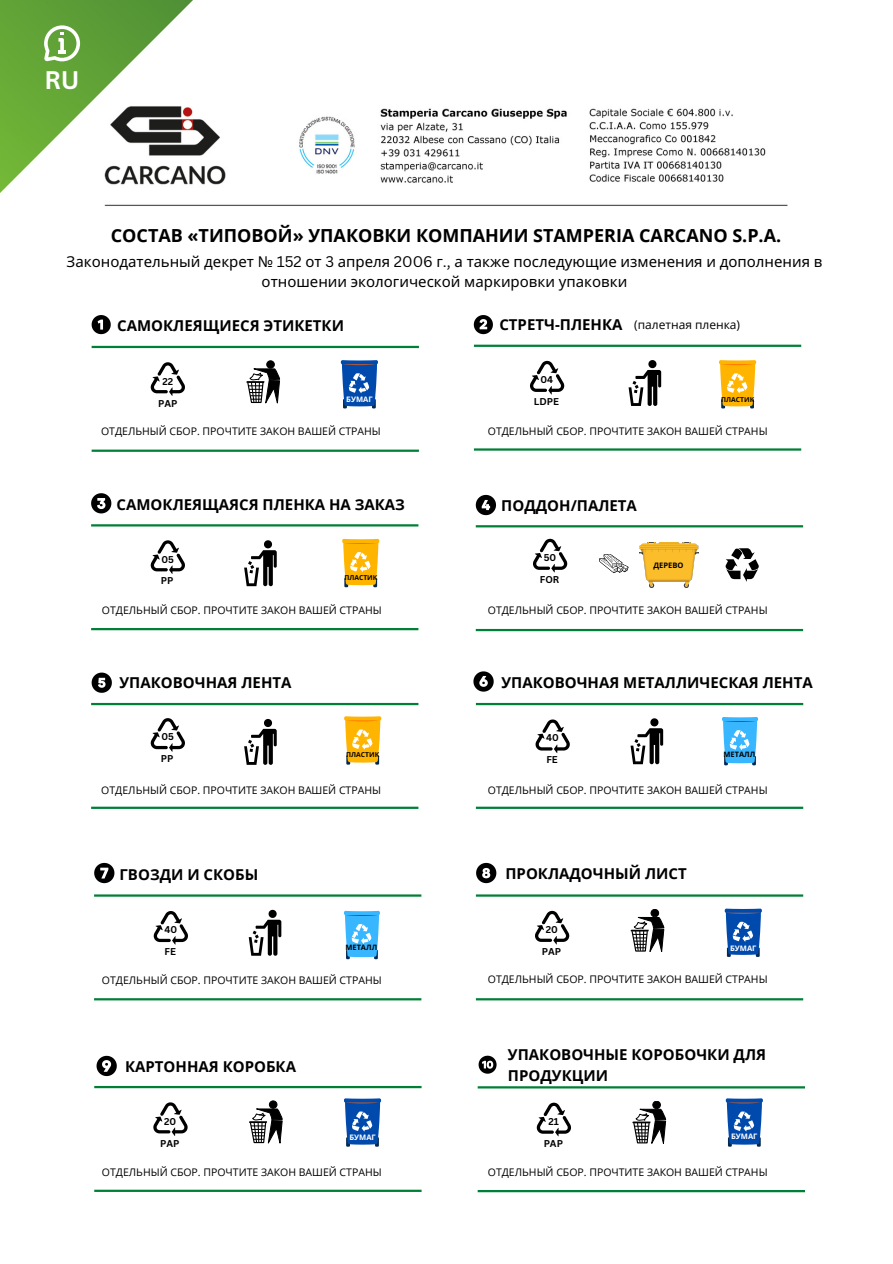
<style>
.page{position:relative;width:893px;height:1264px;background:#fff}
.page>*{position:absolute;margin:0;border:0;box-sizing:border-box;transform-origin:0 0}
.t1{font:700 24.75px "Canva Sans";color:#fff}
.t2{font:700 18px "Open Sans";color:#000}
.t3{font:700 15px/20.2px "Open Sans";color:#000}
.t4{font:15px/20.2px "Noto Sans";color:#000;text-align:center}
.t5{font:12px "Open Sans";color:#000}
.t6{font:10.5px "Open Sans";color:#000}
.t7{font:700 9.6px "Canva Sans";color:#000}
.t8{font:700 7.5px "Noto Sans";color:#fff}
.t9{font:700 7.5px "Noto Sans";color:#000}
.t10{font:700 6.75px "Noto Sans";color:#000}
.s1{font-family:"Canva Sans"}
.s2{font-weight:700;font-size:15px}
</style>
<div class="page">
<img style="left:244px;top:108px;width:544px;height:98px">
<svg style="left:92px;top:315px;width:19px;height:19px"></svg>
<svg style="left:246px;top:368px;width:34px;height:35px"></svg>
<div style="left:267px;top:361px;width:7px;height:7px;background:#000;border-radius:50%"></div>
<div style="left:266px;top:360px;width:8px;height:8px;border:1px solid #000;border-radius:50%"></div>
<hr style="left:92px;top:346px;width:327px;height:2px;background:#008037">
<hr style="left:92px;top:449px;width:327px;height:3px;background:#008037">
<hr style="left:474px;top:344px;width:327px;height:3px;background:#008037">
<hr style="left:474px;top:448px;width:327px;height:2px;background:#008037">
<svg style="left:474px;top:315px;width:19px;height:19px"></svg>
<svg style="left:628px;top:360px;width:33px;height:46px"></svg>
<hr style="left:91px;top:524px;width:327px;height:2px;background:#008037">
<hr style="left:91px;top:628px;width:327px;height:2px;background:#008037">
<svg style="left:91px;top:493px;width:20px;height:20px"></svg>
<svg style="left:244px;top:540px;width:33px;height:46px"></svg>
<hr style="left:475px;top:525px;width:328px;height:2px;background:#008037">
<hr style="left:475px;top:629px;width:328px;height:2px;background:#008037">
<svg style="left:725px;top:548px;width:34px;height:34px"></svg>
<svg style="left:475px;top:495px;width:21px;height:20px"></svg>
<svg style="left:599px;top:554px;width:29px;height:19px"></svg>
<hr style="left:91px;top:703px;width:327px;height:2px;background:#008037">
<hr style="left:91px;top:806px;width:327px;height:3px;background:#008037">
<svg style="left:244px;top:719px;width:33px;height:45px"></svg>
<svg style="left:92px;top:672px;width:20px;height:20px"></svg>
<hr style="left:476px;top:703px;width:327px;height:2px;background:#008037">
<hr style="left:476px;top:806px;width:327px;height:3px;background:#008037">
<svg style="left:630px;top:718px;width:33px;height:46px"></svg>
<svg style="left:473px;top:671px;width:20px;height:20px"></svg>
<svg style="left:150px;top:362px;width:35px;height:34px"></svg>
<svg style="left:530px;top:361px;width:34px;height:33px"></svg>
<svg style="left:150px;top:540px;width:35px;height:34px"></svg>
<svg style="left:533px;top:539px;width:34px;height:33px"></svg>
<svg style="left:150px;top:718px;width:35px;height:33px"></svg>
<svg style="left:535px;top:719px;width:35px;height:34px"></svg>
<hr style="left:94px;top:894px;width:327px;height:2px;background:#008037">
<hr style="left:94px;top:998px;width:327px;height:2px;background:#008037">
<svg style="left:249px;top:909px;width:32px;height:46px"></svg>
<svg style="left:153px;top:911px;width:35px;height:33px"></svg>
<svg style="left:94px;top:862px;width:20px;height:21px"></svg>
<svg style="left:630px;top:916px;width:34px;height:35px"></svg>
<div style="left:651px;top:909px;width:7px;height:7px;background:#000;border-radius:50%"></div>
<div style="left:650px;top:909px;width:8px;height:8px;border:1px solid #000;border-radius:50%"></div>
<hr style="left:476px;top:894px;width:327px;height:2px;background:#008037">
<hr style="left:476px;top:998px;width:327px;height:2px;background:#008037">
<svg style="left:535px;top:910px;width:34px;height:34px"></svg>
<svg style="left:476px;top:862px;width:20px;height:21px"></svg>
<svg style="left:249px;top:1108px;width:33px;height:35px"></svg>
<div style="left:269px;top:1100px;width:8px;height:8px;background:#000;border-radius:50%"></div>
<div style="left:269px;top:1100px;width:8px;height:8px;border:1px solid #000;border-radius:50%"></div>
<hr style="left:94px;top:1085px;width:327px;height:3px;background:#008037">
<hr style="left:94px;top:1189px;width:327px;height:2px;background:#008037">
<svg style="left:153px;top:1102px;width:35px;height:34px"></svg>
<svg style="left:96px;top:1055px;width:21px;height:21px"></svg>
<svg style="left:632px;top:1108px;width:34px;height:35px"></svg>
<div style="left:652px;top:1101px;width:8px;height:7px;background:#000;border-radius:50%"></div>
<div style="left:652px;top:1100px;width:8px;height:8px;border:1px solid #000;border-radius:50%"></div>
<hr style="left:477px;top:1086px;width:328px;height:2px;background:#008037">
<hr style="left:477px;top:1189px;width:328px;height:3px;background:#008037">
<svg style="left:536px;top:1102px;width:35px;height:34px"></svg>
<svg style="left:478px;top:1055px;width:18px;height:18px"></svg>
<svg style="left:341px;top:360px;width:37px;height:48px;background:#376fba"></svg>
<svg style="left:724px;top:908px;width:37px;height:48px;background:#386fba"></svg>
<svg style="left:725px;top:1098px;width:37px;height:48px;background:#386fba"></svg>
<svg style="left:344px;top:1098px;width:37px;height:48px;background:#376fba"></svg>
<svg style="left:719px;top:360px;width:37px;height:48px;background:#fac036"></svg>
<svg style="left:342px;top:539px;width:37px;height:46px;background:#fcbf2f"></svg>
<svg style="left:344px;top:716px;width:37px;height:48px;background:#fac036"></svg>
<svg style="left:722px;top:717px;width:36px;height:48px"></svg>
<svg style="left:344px;top:910px;width:36px;height:47px"></svg>
<img style="left:639px;top:543px;width:59px;height:45px">
<img style="left:0;top:0;width:244px;height:206px">
<svg style="left:44px;top:25px;width:36px;height:36px"></svg>
<h1 class="t1" style="left:44px;top:63px;width:37px">RU</h1>
<h2 class="t2" style="left:111px;top:223px;width:672px">СОСТАВ «ТИПОВОЙ» УПАКОВКИ КОМПАНИИ STAMPERIA CARCANO S.P.A.</h2>
<h3 class="t4" style="left:67px;top:251px;width:757px">Законодательный декрет № <span class="s1">152</span> от <span class="s1">3</span> апреля <span class="s1">2006</span> г<span class="s1">.,</span> а также последующие изменения и дополнения в отношении экологической маркировки упаковки</h3>
<h3 class="t3" style="left:117px;top:315px;width:228px">САМОКЛЕЯЩИЕСЯ ЭТИКЕТКИ</h3>
<p class="t5" style="left:499px;top:316px;width:242px"><span class="s2">СТРЕТЧ-ПЛЕНКА</span> (палетная пленка)</p>
<p class="t7" style="left:162px;top:374px;width:12px">22</p>
<p class="t7" style="left:158px;top:396px;width:21px">PAP</p>
<p class="t7" style="left:540px;top:373px;width:14px">04</p>
<p class="t7" style="left:534px;top:394px;width:27px">LDPE</p>
<p class="t8" style="left:346px;top:393px;width:28px">БУМАГ</p>
<p class="t10" style="left:721px;top:394px;width:34px">ПЛАСТИК</p>
<p class="t6" style="left:101px;top:424px;width:281px">ОТДЕЛЬНЫЙ СБОР. ПРОЧТИТЕ ЗАКОН ВАШЕЙ СТРАНЫ</p>
<p class="t6" style="left:488px;top:424px;width:281px">ОТДЕЛЬНЫЙ СБОР. ПРОЧТИТЕ ЗАКОН ВАШЕЙ СТРАНЫ</p>
<h3 class="t3" style="left:117px;top:494px;width:290px">САМОКЛЕЯЩАЯСЯ ПЛЕНКА НА ЗАКАЗ</h3>
<h3 class="t3" style="left:501px;top:495px;width:137px">ПОДДОН/ПАЛЕТА</h3>
<p class="t7" style="left:161px;top:552px;width:14px">05</p>
<p class="t7" style="left:161px;top:574px;width:14px">PP</p>
<p class="t10" style="left:344px;top:573px;width:34px">ПЛАСТИК</p>
<p class="t7" style="left:543px;top:551px;width:14px">50</p>
<p class="t7" style="left:539px;top:572px;width:21px">FOR</p>
<p class="t9" style="left:653px;top:559px;width:32px">ДЕРЕВО</p>
<p class="t6" style="left:102px;top:603px;width:281px">ОТДЕЛЬНЫЙ СБОР. ПРОЧТИТЕ ЗАКОН ВАШЕЙ СТРАНЫ</p>
<p class="t6" style="left:488px;top:603px;width:281px">ОТДЕЛЬНЫЙ СБОР. ПРОЧТИТЕ ЗАКОН ВАШЕЙ СТРАНЫ</p>
<h3 class="t3" style="left:119px;top:672px;width:173px">УПАКОВОЧНАЯ ЛЕНТА</h3>
<h3 class="t3" style="left:501px;top:672px;width:313px">УПАКОВОЧНАЯ МЕТАЛЛИЧЕСКАЯ ЛЕНТА</h3>
<p class="t7" style="left:161px;top:730px;width:14px">05</p>
<p class="t7" style="left:161px;top:751px;width:14px">PP</p>
<p class="t10" style="left:346px;top:749px;width:34px">ПЛАСТИК</p>
<p class="t7" style="left:546px;top:731px;width:14px">40</p>
<p class="t7" style="left:546px;top:753px;width:13px">FE</p>
<p class="t9" style="left:723px;top:749px;width:33px">МЕТАЛЛ</p>
<p class="t6" style="left:101px;top:782px;width:281px">ОТДЕЛЬНЫЙ СБОР. ПРОЧТИТЕ ЗАКОН ВАШЕЙ СТРАНЫ</p>
<p class="t6" style="left:488px;top:783px;width:281px">ОТДЕЛЬНЫЙ СБОР. ПРОЧТИТЕ ЗАКОН ВАШЕЙ СТРАНЫ</p>
<h3 class="t3" style="left:120px;top:864px;width:140px">ГВОЗДИ И СКОБЫ</h3>
<h3 class="t3" style="left:505px;top:863px;width:183px">ПРОКЛАДОЧНЫЙ ЛИСТ</h3>
<p class="t7" style="left:164px;top:922px;width:14px">40</p>
<p class="t7" style="left:164px;top:944px;width:13px">FE</p>
<p class="t9" style="left:345px;top:942px;width:33px">МЕТАЛЛ</p>
<p class="t6" style="left:102px;top:973px;width:281px">ОТДЕЛЬНЫЙ СБОР. ПРОЧТИТЕ ЗАКОН ВАШЕЙ СТРАНЫ</p>
<p class="t7" style="left:546px;top:922px;width:14px">20</p>
<p class="t7" style="left:542px;top:944px;width:21px">PAP</p>
<p class="t8" style="left:730px;top:942px;width:28px">БУМАГ</p>
<p class="t6" style="left:488px;top:972px;width:281px">ОТДЕЛЬНЫЙ СБОР. ПРОЧТИТЕ ЗАКОН ВАШЕЙ СТРАНЫ</p>
<h3 class="t3" style="left:508px;top:1044px;width:260px">УПАКОВОЧНЫЕ КОРОБОЧКИ ДЛЯ<br>ПРОДУКЦИИ</h3>
<p class="t7" style="left:548px;top:1114px;width:12px">21</p>
<p class="t7" style="left:543px;top:1136px;width:21px">PAP</p>
<h3 class="t3" style="left:125px;top:1055px;width:172px">КАРТОННАЯ КОРОБКА</h3>
<p class="t7" style="left:164px;top:1114px;width:14px">20</p>
<p class="t7" style="left:160px;top:1136px;width:21px">PAP</p>
<p class="t8" style="left:349px;top:1132px;width:28px">БУМАГ</p>
<p class="t8" style="left:731px;top:1130px;width:28px">БУМАГ</p>
<p class="t6" style="left:102px;top:1165px;width:281px">ОТДЕЛЬНЫЙ СБОР. ПРОЧТИТЕ ЗАКОН ВАШЕЙ СТРАНЫ</p>
<p class="t6" style="left:488px;top:1165px;width:281px">ОТДЕЛЬНЫЙ СБОР. ПРОЧТИТЕ ЗАКОН ВАШЕЙ СТРАНЫ</p>
</div>
